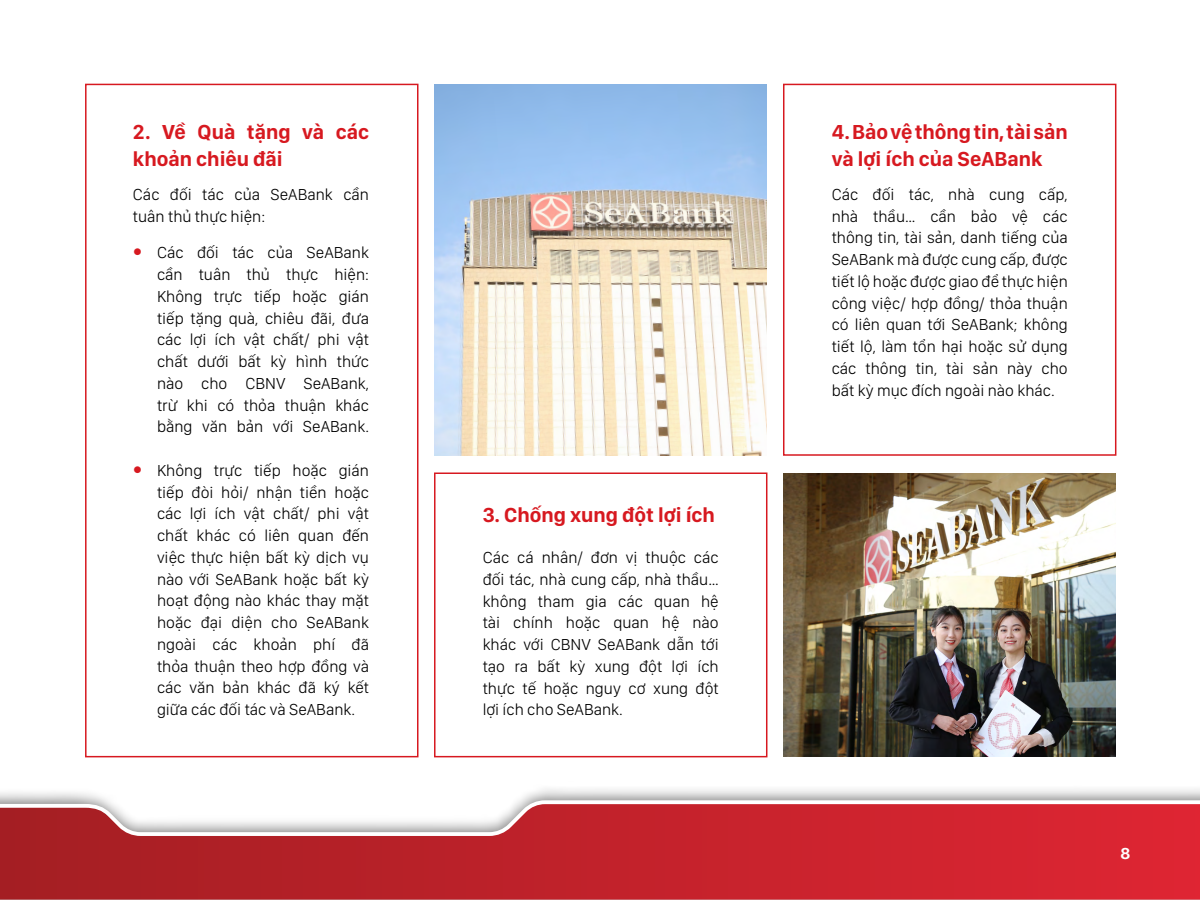
<style>
.page{position:relative;width:1200px;height:900px;background:#fff}
.page>*{position:absolute;margin:0;border:0;box-sizing:border-box;transform-origin:0 0}
.t1{font:700 21px/27px "San Francisco Display";color:#d71920}
.t2{font:300 16.5px/21.8px "San Francisco Display";color:#000;text-align:justify}
.t3{font:700 16.5px "San Francisco Display";color:#fff}
.s1{font-weight:700;font-size:21px;color:#d71920}
</style>
<div class="page">
<div style="left:434px;top:472px;width:333px;height:285px;border:2px solid #d71920"></div>
<div style="left:783px;top:84px;width:333px;height:372px;border:2px solid #d71920"></div>
<div style="left:85px;top:84px;width:334px;height:673px;border:2px solid #d71920"></div>
<img style="left:784px;top:473px;width:332px;height:284px">
<img style="left:435px;top:84px;width:332px;height:371px">
<svg style="left:0;top:836px;width:1200px;height:64px;background:#c1222b"></svg>
<svg style="left:0;top:800px;width:1200px;height:36px"></svg>
<p class="t1" style="left:133px;top:117px;width:238px">2. Về Quà tặng và các khoản chiêu đãi</p>
<p class="t2" style="left:133px;top:183px;width:238px">Các đối tác của SeABank cần tuân thủ thực hiện:</p>
<p class="t2" style="left:157px;top:242px;width:214px;text-indent:-24px"><span class="s1">•</span> Các đối tác của SeABank cần tuân thủ thực hiện:<br>Không trực tiếp hoặc gián tiếp tặng quà, chiêu đãi, đưa các lợi ích vật chất/ phi vật chất dưới bất kỳ hình thức nào cho CBNV SeABank, trừ khi có thỏa thuận khác bằng văn bản với SeABank.</p>
<p class="t2" style="left:157px;top:459px;width:214px;text-indent:-24px"><span class="s1">•</span> Không trực tiếp hoặc gián tiếp đòi hỏi/ nhận tiền hoặc các lợi ích vật chất/ phi vật chất khác có liên quan đến việc thực hiện bất kỳ dịch vụ nào với SeABank hoặc bất kỳ hoạt động nào khác thay mặt hoặc đại diện cho SeABank ngoài các khoản phí đã thỏa thuận theo hợp đồng và các văn bản khác đã ký kết giữa các đối tác và SeABank.</p>
<p class="t1" style="left:483px;top:501px;width:234px">3. Chống xung đột lợi ích</p>
<p class="t2" style="left:483px;top:546px;width:238px">Các cá nhân/ đơn vị thuộc các đối tác, nhà cung cấp, nhà thầu… không tham gia các quan hệ tài chính hoặc quan hệ nào khác với CBNV SeABank dẫn tới tạo ra bất kỳ xung đột lợi ích thực tế hoặc nguy cơ xung đột lợi ích cho SeABank.</p>
<p class="t1" style="left:832px;top:117px;width:238px">4. Bảo vệ thông tin, tài sản và lợi ích của SeABank</p>
<p class="t2" style="left:832px;top:183px;width:238px">Các đối tác, nhà cung cấp, nhà thầu… cần bảo vệ các thông tin, tài sản, danh tiếng của SeABank mà được cung cấp, được tiết lộ hoặc được giao để thực hiện công việc/ hợp đồng/ thỏa thuận có liên quan tới SeABank; không tiết lộ, làm tổn hại hoặc sử dụng các thông tin, tài sản này cho bất kỳ mục đích ngoài nào khác.</p>
<p class="t3" style="left:1121px;top:843px;width:11px">8</p>
</div>
